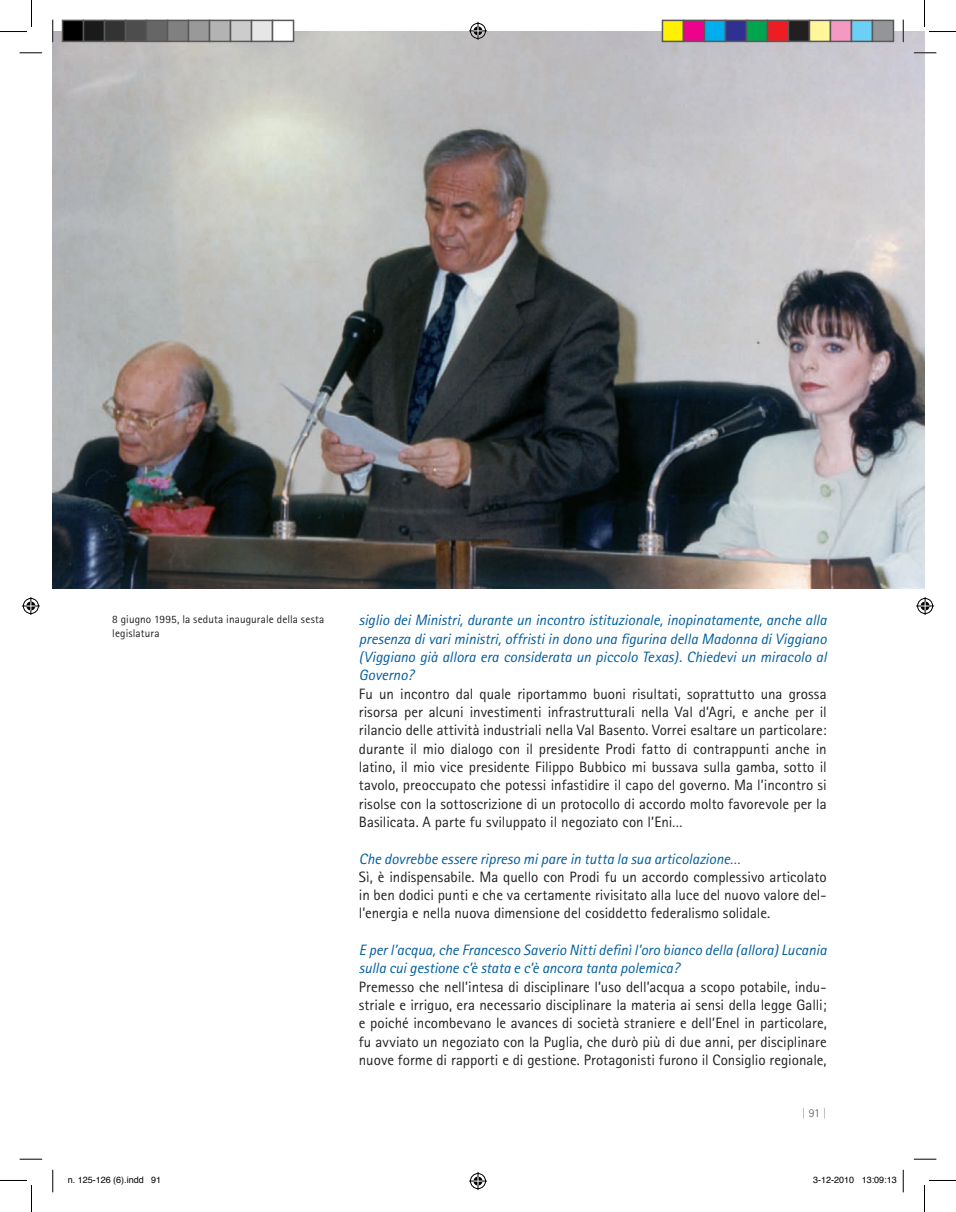
<style>
.page{position:relative;width:956px;height:1212px;background:#fff}
.page>*{position:absolute;margin:0;border:0;box-sizing:border-box;transform-origin:0 0}
.t1{font:15px/18.3px "Rotis Sans Serif";color:#231f20}
.t2{font:300 12px "Rotis Sans Serif";color:#8a8c8f}
.t3{font:11.25px/13.5px "Rotis Sans Serif";letter-spacing:.01em;color:#231f20}
.t4{font:9px "Helvetica";color:#000}
.s1{font-style:italic;color:#005d9c}
.s2{color:#57585a}
</style>
<div class="page">
<img style="left:53px;top:32px;width:871px;height:557px">
<svg style="left:20px;top:52px;width:22px;height:2px"></svg>
<svg style="left:914px;top:52px;width:22px;height:2px"></svg>
<svg style="left:20px;top:1158px;width:22px;height:1px"></svg>
<svg style="left:914px;top:1158px;width:22px;height:1px"></svg>
<svg style="left:52px;top:20px;width:2px;height:22px"></svg>
<svg style="left:52px;top:1169px;width:2px;height:22px"></svg>
<svg style="left:903px;top:20px;width:1px;height:22px"></svg>
<svg style="left:903px;top:1169px;width:1px;height:22px"></svg>
<svg style="left:0;top:0;width:32px;height:32px"></svg>
<svg style="left:0;top:1180px;width:32px;height:31px"></svg>
<svg style="left:924px;top:0;width:32px;height:32px"></svg>
<svg style="left:924px;top:1180px;width:32px;height:31px"></svg>
<svg style="left:469px;top:22px;width:18px;height:18px"></svg>
<svg style="left:469px;top:1172px;width:18px;height:17px"></svg>
<svg style="left:22px;top:597px;width:18px;height:18px"></svg>
<svg style="left:916px;top:597px;width:18px;height:18px"></svg>
<div style="left:63px;top:20px;width:21px;height:21px;background:#000"></div>
<div style="left:62px;top:20px;width:22px;height:22px;border:2px solid #595959"></div>
<div style="left:84px;top:20px;width:21px;height:21px;background:#1a1a1a"></div>
<div style="left:83px;top:20px;width:22px;height:22px;border:2px solid #595959"></div>
<div style="left:105px;top:20px;width:21px;height:21px;background:#333"></div>
<div style="left:104px;top:20px;width:22px;height:22px;border:2px solid #595959"></div>
<div style="left:126px;top:20px;width:21px;height:21px;background:#4d4d4d"></div>
<div style="left:125px;top:20px;width:22px;height:22px;border:2px solid #595959"></div>
<div style="left:147px;top:20px;width:21px;height:21px;background:#666"></div>
<div style="left:146px;top:20px;width:22px;height:22px;border:2px solid #595959"></div>
<div style="left:168px;top:20px;width:21px;height:21px;background:#808080"></div>
<div style="left:167px;top:20px;width:22px;height:22px;border:2px solid #595959"></div>
<div style="left:189px;top:20px;width:21px;height:21px;background:#999"></div>
<div style="left:188px;top:20px;width:22px;height:22px;border:2px solid #595959"></div>
<div style="left:210px;top:20px;width:21px;height:21px;background:#b3b3b3"></div>
<div style="left:209px;top:20px;width:22px;height:22px;border:2px solid #595959"></div>
<div style="left:231px;top:20px;width:21px;height:21px;background:#ccc"></div>
<div style="left:230px;top:20px;width:22px;height:22px;border:2px solid #595959"></div>
<div style="left:252px;top:20px;width:21px;height:21px;background:#e6e6e6"></div>
<div style="left:251px;top:20px;width:22px;height:22px;border:2px solid #595959"></div>
<div style="left:273px;top:20px;width:21px;height:21px;background:#fff"></div>
<div style="left:272px;top:20px;width:22px;height:22px;border:2px solid #595959"></div>
<div style="left:662px;top:20px;width:21px;height:21px;background:#fff101"></div>
<div style="left:662px;top:20px;width:22px;height:22px;border:2px solid #595959"></div>
<div style="left:683px;top:20px;width:21px;height:21px;background:#ed028c"></div>
<div style="left:683px;top:20px;width:22px;height:22px;border:2px solid #595959"></div>
<div style="left:704px;top:20px;width:21px;height:21px;background:#00aeef"></div>
<div style="left:704px;top:20px;width:22px;height:22px;border:2px solid #595959"></div>
<div style="left:725px;top:20px;width:21px;height:21px;background:#2e3092"></div>
<div style="left:725px;top:20px;width:22px;height:22px;border:2px solid #595959"></div>
<div style="left:746px;top:20px;width:21px;height:21px;background:#00a54f"></div>
<div style="left:746px;top:20px;width:22px;height:22px;border:2px solid #595959"></div>
<div style="left:767px;top:20px;width:21px;height:21px;background:#ee1d23"></div>
<div style="left:767px;top:20px;width:22px;height:22px;border:2px solid #595959"></div>
<div style="left:788px;top:20px;width:21px;height:21px;background:#231f20"></div>
<div style="left:788px;top:20px;width:22px;height:22px;border:2px solid #595959"></div>
<div style="left:809px;top:20px;width:21px;height:21px;background:#fff79a"></div>
<div style="left:809px;top:20px;width:22px;height:22px;border:2px solid #595959"></div>
<div style="left:830px;top:20px;width:21px;height:21px;background:#f499c2"></div>
<div style="left:830px;top:20px;width:22px;height:22px;border:2px solid #595959"></div>
<div style="left:851px;top:20px;width:21px;height:21px;background:#6bcff6"></div>
<div style="left:851px;top:20px;width:22px;height:22px;border:2px solid #595959"></div>
<div style="left:872px;top:20px;width:21px;height:21px;background:#939598"></div>
<div style="left:872px;top:20px;width:22px;height:22px;border:2px solid #595959"></div>
<p class="t3" style="left:112px;top:612px;width:213px">8 giugno 1995, la seduta inaugurale della sesta legislatura</p>
<p class="t1" style="left:359px;top:611px;width:469px"><span class="s1">siglio dei Ministri, durante un incontro istituzionale, inopinatamente, anche alla presenza di vari ministri, offristi in dono una figurina della Madonna di Viggiano (Viggiano già allora era considerata un piccolo Texas). Chiedevi un miracolo al Governo?<br></span>Fu un incontro dal quale riportammo buoni risultati, soprattutto una grossa risorsa per alcuni investimenti infrastrutturali nella Val d’Agri, e anche per il rilancio delle attività industriali nella Val Basento. Vorrei esaltare un particolare: durante il mio dialogo con il presidente Prodi fatto di contrappunti anche in latino, il mio vice presidente Filippo Bubbico mi bussava sulla gamba, sotto il tavolo, preoccupato che potessi infastidire il capo del governo. Ma l’incontro si risolse con la sottoscrizione di un protocollo di accordo molto favorevole per la Basilicata. A parte fu sviluppato il negoziato con l’Eni…</p>
<p class="t1" style="left:359px;top:849px;width:469px"><span class="s1">Che dovrebbe essere ripreso mi pare in tutta la sua articolazione…<br></span>Sì, è indispensabile. Ma quello con Prodi fu un accordo complessivo articolato in ben dodici punti e che va certamente rivisitato alla luce del nuovo valore del&shy;l’energia e nella nuova dimensione del cosiddetto federalismo solidale.</p>
<p class="t1" style="left:359px;top:940px;width:469px"><span class="s1">E per l’acqua, che Francesco Saverio Nitti definì l’oro bianco della (allora) Lucania sulla cui gestione c’è stata e c’è ancora tanta polemica?<br></span>Premesso che nell’intesa di disciplinare l’uso dell’acqua a scopo potabile, indu&shy;striale e irriguo, era necessario disciplinare la materia ai sensi della legge Galli; e poiché incombevano le avances di società straniere e dell’Enel in particolare, fu avviato un negoziato con la Puglia, che durò più di due anni, per disciplinare nuove forme di rapporti e di gestione. Protagonisti furono il Consiglio regionale,</p>
<p class="t2" style="left:802px;top:1105px;width:26px">|<span class="s2">91</span>|</p>
<p class="t4" style="left:68px;top:1173px;width:95px">n. 125-126 (6).indd 91</p>
<p class="t4" style="left:813px;top:1173px;width:85px">3-12-2010 13:09:13</p>
</div>
